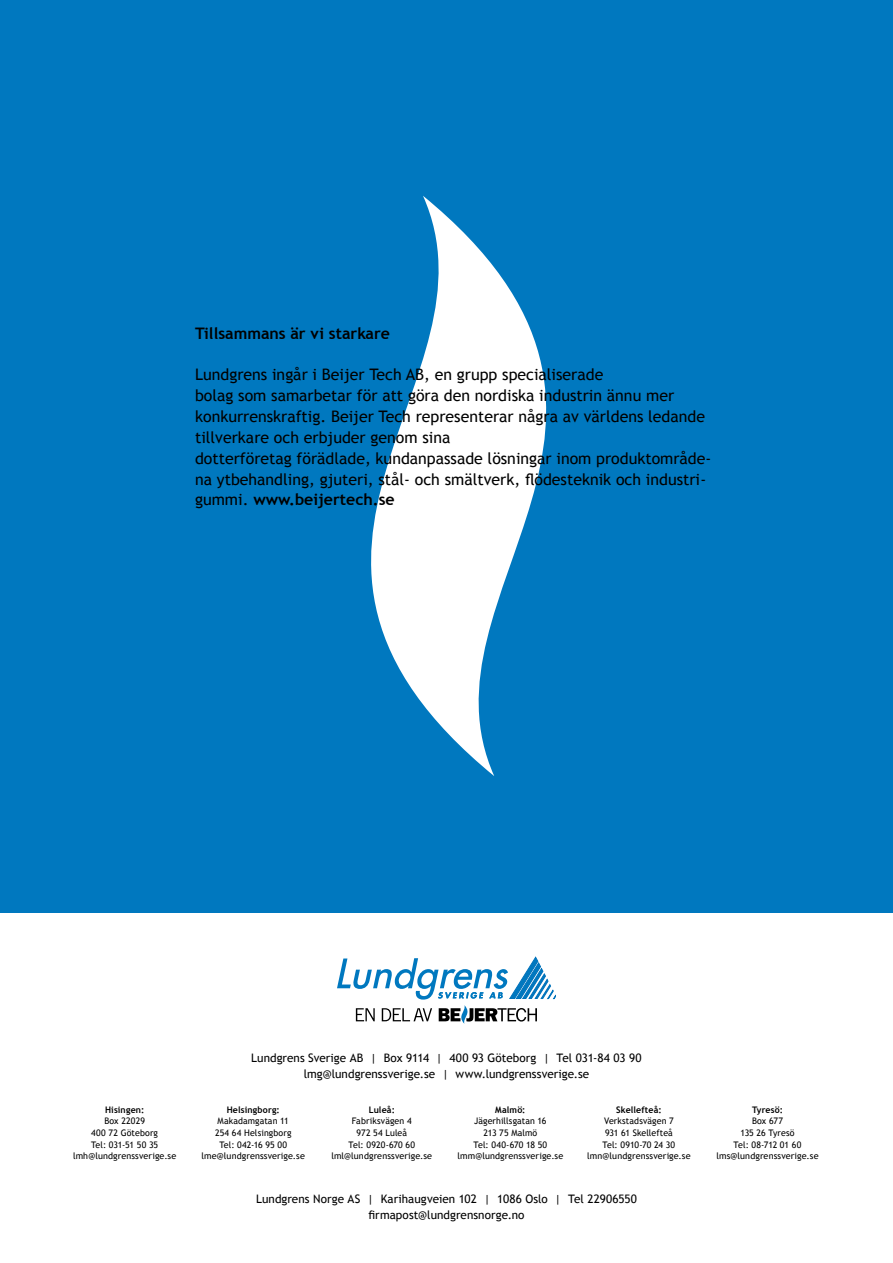
<style>
.page{position:relative;width:893px;height:1263px;background:#fff}
.page>*{position:absolute;margin:0;border:0;box-sizing:border-box;transform-origin:0 0}
.t1{font:15.9px/20.9px "Trebuchet MS";color:#000}
.t2{font:700 15.9px "Trebuchet MS";color:#000}
.t3{font:11.7px/15.6px "Trebuchet MS";letter-spacing:.005em;color:#000;text-align:center}
.t4{font:9px "Trebuchet MS";letter-spacing:.01em;color:#000}
.t5{font:700 9px "Trebuchet MS";letter-spacing:.015em;color:#000}
.s1{font-weight:700}
</style>
<div class="page">
<div style="left:0;top:0;width:893px;height:913px;background:#0078bf"></div>
<svg style="left:371px;top:196px;width:176px;height:580px;fill:#fff"></svg>
<svg style="left:439px;top:1005px;width:98px;height:19px"></svg>
<svg style="left:356px;top:1008px;width:19px;height:13px"></svg>
<svg style="left:382px;top:1008px;width:50px;height:13px"></svg>
<svg style="left:337px;top:957px;width:219px;height:42px"></svg>
<h1 class="t2" style="left:195px;top:323px;width:196px">Tillsammans är vi starkare</h1>
<p class="t1" style="left:195px;top:364px;width:518px">Lundgrens ingår i Beijer Tech AB, en grupp specialiserade<br>bolag som samarbetar för att göra den nordiska industrin ännu mer konkurrenskraftig. Beijer Tech representerar några av världens ledande tillverkare och erbjuder genom sina<br>dotterföretag förädlade, kundanpassade lösningar inom produktområde&shy;na ytbehandling, gjuteri, stål- och smältverk, flödesteknik och industri&shy;gummi. <span class="s1">www.beijertech.se</span></p>
<p class="t3" style="left:251px;top:1050px;width:392px">Lundgrens Sverige AB | Box 9114 | 400 93 Göteborg | Tel 031-84 03 90 lmg@lundgrenssverige.se | www.lundgrenssverige.se</p>
<p class="t5" style="left:105px;top:1104px;width:41px">Hisingen:</p>
<p class="t5" style="left:227px;top:1104px;width:55px">Helsingborg:</p>
<p class="t5" style="left:369px;top:1104px;width:28px">Luleå:</p>
<p class="t5" style="left:495px;top:1104px;width:32px">Malmö:</p>
<p class="t5" style="left:616px;top:1104px;width:47px">Skellefteå:</p>
<p class="t5" style="left:752px;top:1104px;width:32px">Tyresö:</p>
<p class="t4" style="left:104px;top:1116px;width:42px">Box 22029</p>
<p class="t4" style="left:218px;top:1116px;width:73px">Makadamgatan 11</p>
<p class="t4" style="left:352px;top:1116px;width:61px">Fabriksvägen 4</p>
<p class="t4" style="left:474px;top:1116px;width:74px">Jägerhillsgatan 16</p>
<p class="t4" style="left:604px;top:1116px;width:71px">Verkstadsvägen 7</p>
<p class="t4" style="left:752px;top:1116px;width:32px">Box 677</p>
<p class="t4" style="left:91px;top:1127px;width:68px">400 72 Göteborg</p>
<p class="t4" style="left:215px;top:1127px;width:78px">254 64 Helsingborg</p>
<p class="t4" style="left:356px;top:1127px;width:52px">972 54 Luleå</p>
<p class="t4" style="left:483px;top:1127px;width:55px">213 75 Malmö</p>
<p class="t4" style="left:605px;top:1127px;width:69px">931 61 Skellefteå</p>
<p class="t4" style="left:740px;top:1127px;width:56px">135 26 Tyresö</p>
<p class="t4" style="left:91px;top:1139px;width:69px">Tel: 031-51 50 35</p>
<p class="t4" style="left:219px;top:1139px;width:69px">Tel: 042-16 95 00</p>
<p class="t4" style="left:349px;top:1139px;width:68px">Tel: 0920-670 60</p>
<p class="t4" style="left:474px;top:1139px;width:75px">Tel: 040-670 18 50</p>
<p class="t4" style="left:603px;top:1139px;width:74px">Tel: 0910-70 24 30</p>
<p class="t4" style="left:734px;top:1139px;width:69px">Tel: 08-712 01 60</p>
<p class="t4" style="left:73px;top:1151px;width:105px">lmh@lundgrenssverige.se</p>
<p class="t4" style="left:202px;top:1151px;width:105px">lme@lundgrenssverige.se</p>
<p class="t4" style="left:331px;top:1151px;width:102px">lml@lundgrenssverige.se</p>
<p class="t4" style="left:457px;top:1151px;width:107px">lmm@lundgrenssverige.se</p>
<p class="t4" style="left:587px;top:1151px;width:105px">lmn@lundgrenssverige.se</p>
<p class="t4" style="left:716px;top:1151px;width:104px">lms@lundgrenssverige.se</p>
<p class="t3" style="left:256px;top:1191px;width:382px">Lundgrens Norge AS | Karihaugveien 102 | 1086 Oslo | Tel 22906550 firmapost@lundgrensnorge.no</p>
</div>
